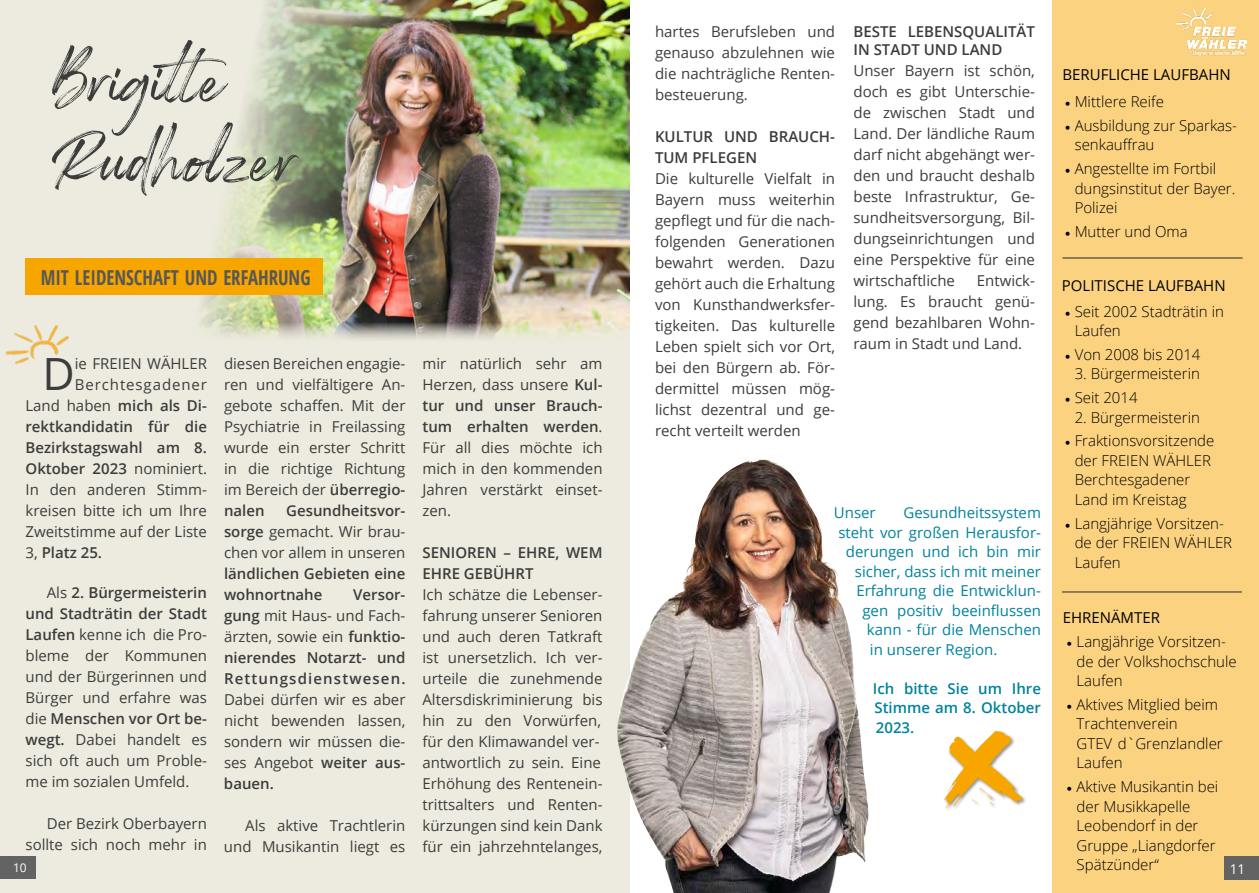
<style>
.page{position:relative;width:1259px;height:893px;background:#fff}
.page>*{position:absolute;margin:0;border:0;box-sizing:border-box;transform-origin:0 0}
.t1{font:79.65px "Rockness";color:#3c3c3b}
.t2{font:44.4px "Open Sans";color:#3c3c3b}
.t3{font:700 condensed 20.55px "Open Sans";color:#575756;scale:.91 1}
.t4{font:15px/21px "Open Sans";color:#3c3c3b;text-align:justify}
.t5{font:300 15px/19.5px "Open Sans";color:#000}
.t6{font:600 15px/21px "Open Sans";color:#3c3c3b}
.t7{font:15px "Open Sans";color:#00829d}
.t8{font:15px "Open Sans";color:#000}
.t9{font:600 15px/19.5px "Open Sans";color:#00829d;text-align:justify}
.t10{font:15px "Open Sans";letter-spacing:.06em;color:#3c3c3b}
.t11{font:13.5px "Open Sans";color:#fff}
.t12{font:12px "Open Sans";color:#fff}
.s1{font-weight:400}
.s2{font-weight:600}
.s3{font-family:"Minion Pro";font-weight:400}
</style>
<div class="page">
<div style="left:1052px;top:0;width:207px;height:893px;background:#fbd280"></div>
<div style="left:0;top:0;width:629px;height:893px;background:#edebe0"></div>
<img style="left:199px;top:0;width:430px;height:339px">
<img style="left:6px;top:325px;width:63px;height:39px">
<hr style="left:1062px;top:257px;width:180px;height:2px;background:#3c3c3b">
<hr style="left:1062px;top:591px;width:180px;height:1px;background:#3c3c3b">
<img style="left:617px;top:460px;width:252px;height:433px">
<svg style="left:944px;top:731px;width:78px;height:77px"></svg>
<div style="left:0;top:856px;width:36px;height:23px;background:#646363"></div>
<div style="left:26px;top:258px;width:297px;height:37px;background:#f7a600"></div>
<img style="left:1176px;top:7px;width:70px;height:48px">
<div style="left:1224px;top:856px;width:35px;height:24px;background:#646363"></div>
<p class="t1" style="left:50px;top:26px;width:190px">Brigitte</p>
<p class="t1" style="left:50px;top:105px;width:248px">Rudholzer</p>
<p class="t3" style="left:41px;top:263px;width:298px">MIT LEIDENSCHAFT UND ERFAHRUNG</p>
<p class="t2" style="left:42px;top:343px;width:34px">D</p>
<p class="t4" style="left:75px;top:352px;width:134px">ie FREIEN WÄHLER</p>
<p class="t10" style="left:75px;top:374px;width:134px">Berchtesgadener</p>
<p class="t6" style="left:26px;top:394px;width:183px"><span class="s1">Land haben</span> mich als Di-</p>
<p class="t6" style="left:26px;top:415px;width:183px">rektkandidatin für die</p>
<p class="t6" style="left:26px;top:436px;width:183px">Bezirkstagswahl am 8.</p>
<p class="t6" style="left:26px;top:457px;width:183px">Oktober 2023 <span class="s1">nominiert.</span></p>
<p class="t4" style="left:26px;top:478px;width:183px">In den anderen Stimm-</p>
<p class="t4" style="left:26px;top:499px;width:183px">kreisen bitte ich um Ihre</p>
<p class="t4" style="left:26px;top:520px;width:183px">Zweitstimme auf der Liste</p>
<p class="t6" style="left:26px;top:541px;width:78px"><span class="s1">3,</span> Platz 25.</p>
<p class="t4" style="left:26px;top:582px;width:183px;text-indent:21px">Als <span class="s2">2. Bürgermeisterin und Stadträtin der Stadt Laufen</span> kenne ich die Pro&shy;bleme der Kommunen und der Bürgerinnen und Bürger und erfahre was die <span class="s2">Menschen vor Ort be&shy;wegt.</span> Dabei handelt es sich oft auch um Proble&shy;me im sozialen Umfeld.</p>
<p class="t4" style="left:26px;top:813px;width:183px;text-align:right">Der Bezirk Oberbayern sollte sich noch mehr in</p>
<p class="t12" style="left:13px;top:860px;width:15px">10</p>
<p class="t4" style="left:224px;top:352px;width:183px">diesen Bereichen engagie&shy;ren und vielfältigere An&shy;gebote schaffen. Mit der Psychiatrie in Freilassing wurde ein erster Schritt in die richtige Richtung im Bereich der <span class="s2">überregio&shy;nalen</span></p>
<p class="t6" style="left:224px;top:499px;width:183px;text-align:justify;text-indent:62px">Gesundheitsvor&shy;sorge <span class="s1">gemacht. Wir brau&shy;chen vor allem in unseren </span>ländlichen Gebieten eine wohnortnahe</p>
<p class="t4" style="left:224px;top:583px;width:183px;text-indent:129px"><span class="s2">Versor&shy;gung</span> mit Haus- und Fach&shy;ärzten, sowie ein <span class="s2">funktio&shy;nierendes Notarzt- und Rettungsdienstwesen.<br></span>Dabei dürfen wir es aber nicht bewenden lassen, sondern wir müssen die&shy;ses Angebot <span class="s2">weiter aus&shy;bauen.</span></p>
<p class="t4" style="left:224px;top:814px;width:183px;text-align:right">Als aktive Trachtlerin und Musikantin liegt es</p>
<p class="t4" style="left:422px;top:352px;width:182px">mir natürlich sehr am Herzen, dass unsere <span class="s2">Kul&shy;tur und unser Brauch&shy;tum erhalten werden</span>.<br>Für all dies möchte ich mich in den kommenden Jahren verstärkt einset&shy;zen.</p>
<p class="t6" style="left:422px;top:541px;width:182px">SENIOREN – EHRE, WEM<br>EHRE GEBÜHRT</p>
<p class="t4" style="left:422px;top:583px;width:182px;text-align:left">Ich schätze die Lebenser&shy;fahrung unserer Senioren und auch deren Tatkraft ist unersetzlich. Ich ver&shy;urteile die zunehmende<br>Altersdiskriminierung bis hin zu den Vorwürfen, für den Klimawandel ver&shy;antwortlich zu sein. Eine<br>Erhöhung des Rentenein&shy;trittsalters und Renten&shy;kürzungen sind kein Dank für ein jahrzehntelanges,</p>
<p class="t4" style="left:655px;top:21px;width:182px">hartes Berufsleben und genauso abzulehnen wie die nachträgliche Renten&shy;besteuerung.</p>
<p class="t6" style="left:655px;top:126px;width:181px">KULTUR UND BRAUCH-<br>TUM PFLEGEN</p>
<p class="t4" style="left:655px;top:168px;width:182px">Die kulturelle Vielfalt in Bayern muss weiterhin gepflegt und für die nach&shy;folgenden Generationen bewahrt werden. Dazu gehört auch die Erhaltung von Kunsthandwerksfer&shy;tigkeiten. Das kulturelle Leben spielt sich vor Ort, bei den Bürgern ab. För&shy;dermittel müssen mög&shy;lichst dezentral und ge&shy;recht verteilt werden</p>
<p class="t6" style="left:853px;top:22px;width:183px;line-height:18px">BESTE LEBENSQUALITÄT<br>IN STADT UND LAND</p>
<p class="t4" style="left:853px;top:60px;width:183px">Unser Bayern ist schön, doch es gibt Unterschie&shy;de zwischen Stadt und Land. Der ländliche Raum darf nicht abgehängt wer&shy;den und braucht deshalb beste Infrastruktur, Ge&shy;sundheitsversorgung, Bil&shy;dungseinrichtungen und eine Perspektive für eine wirtschaftliche</p>
<p class="t4" style="left:853px;top:270px;width:183px;text-indent:123px">Entwick&shy;lung. Es braucht genü&shy;gend bezahlbaren Wohn&shy;raum in Stadt und Land.</p>
<p class="t7" style="left:834px;top:502px;width:43px">Unser</p>
<p class="t7" style="left:903px;top:502px;width:139px">Gesundheitssystem</p>
<p class="t7" style="left:838px;top:522px;width:204px">steht vor großen Herausfor-</p>
<p class="t7" style="left:846px;top:541px;width:196px">derungen und ich bin mir</p>
<p class="t7" style="left:855px;top:561px;width:187px">sicher, dass ich mit meiner</p>
<p class="t7" style="left:856px;top:580px;width:186px">Erfahrung die Entwicklun-</p>
<p class="t7" style="left:862px;top:600px;width:180px">gen positiv beeinflussen</p>
<p class="t7" style="left:867px;top:619px;width:176px">kann - für die Menschen</p>
<p class="t7" style="left:870px;top:639px;width:129px">in unserer Region.</p>
<p class="t9" style="left:873px;top:678px;width:170px">Ich bitte Sie um Ihre Stimme am 8. Oktober 2023.</p>
<p class="t8" style="left:1062px;top:64px;width:170px">BERUFLICHE LAUFBAHN</p>
<p class="t5" style="left:1064px;top:92px;width:101px"><span class="s3">•</span> Mittlere Reife</p>
<p class="t5" style="left:1074px;top:115px;width:164px;text-indent:-10px"><span class="s3">•</span> Ausbildung zur Sparkas&shy;senkauffrau</p>
<p class="t5" style="left:1074px;top:159px;width:162px;text-indent:-10px"><span class="s3">•</span> Angestellte im Fortbil dungsinstitut der Bayer.<br>Polizei</p>
<p class="t5" style="left:1064px;top:221px;width:124px"><span class="s3">•</span> Mutter und Oma</p>
<p class="t8" style="left:1062px;top:275px;width:165px">POLITISCHE LAUFBAHN</p>
<p class="t5" style="left:1074px;top:301px;width:151px;text-indent:-10px"><span class="s3">•</span> Seit 2002 Stadträtin in<br>Laufen</p>
<p class="t5" style="left:1064px;top:344px;width:137px"><span class="s3">•</span> Von 2008 bis 2014</p>
<p class="t5" style="left:1074px;top:364px;width:127px">3. Bürgermeisterin</p>
<p class="t5" style="left:1064px;top:387px;width:74px"><span class="s3">•</span> Seit 2014</p>
<p class="t5" style="left:1074px;top:407px;width:127px">2. Bürgermeisterin</p>
<p class="t5" style="left:1074px;top:431px;width:141px;text-indent:-10px"><span class="s3">•</span> Fraktionsvorsitzende der FREIEN WÄHLER<br>Berchtesgadener<br>Land im Kreistag</p>
<p class="t5" style="left:1074px;top:513px;width:159px;text-indent:-10px"><span class="s3">•</span> Langjährige Vorsitzen&shy;de der FREIEN WÄHLER<br>Laufen</p>
<p class="t8" style="left:1062px;top:607px;width:99px">EHRENÄMTER</p>
<p class="t5" style="left:1076px;top:632px;width:162px;text-indent:-10px"><span class="s3">•</span> Langjährige Vorsitzen&shy;de der Volkshochschule<br>Laufen</p>
<p class="t5" style="left:1076px;top:694px;width:148px;text-indent:-10px"><span class="s3">•</span> Aktives Mitglied beim<br>Trachtenverein<br>GTEV d`Grenzlandler<br>Laufen</p>
<p class="t5" style="left:1076px;top:777px;width:143px;text-indent:-10px"><span class="s3">•</span> Aktive Musikantin bei der Musikkapelle<br>Leobendorf in der<br>Gruppe „Liangdorfer<br>Spätzünder“</p>
<p class="t11" style="left:1229px;top:859px;width:17px">11</p>
</div>
